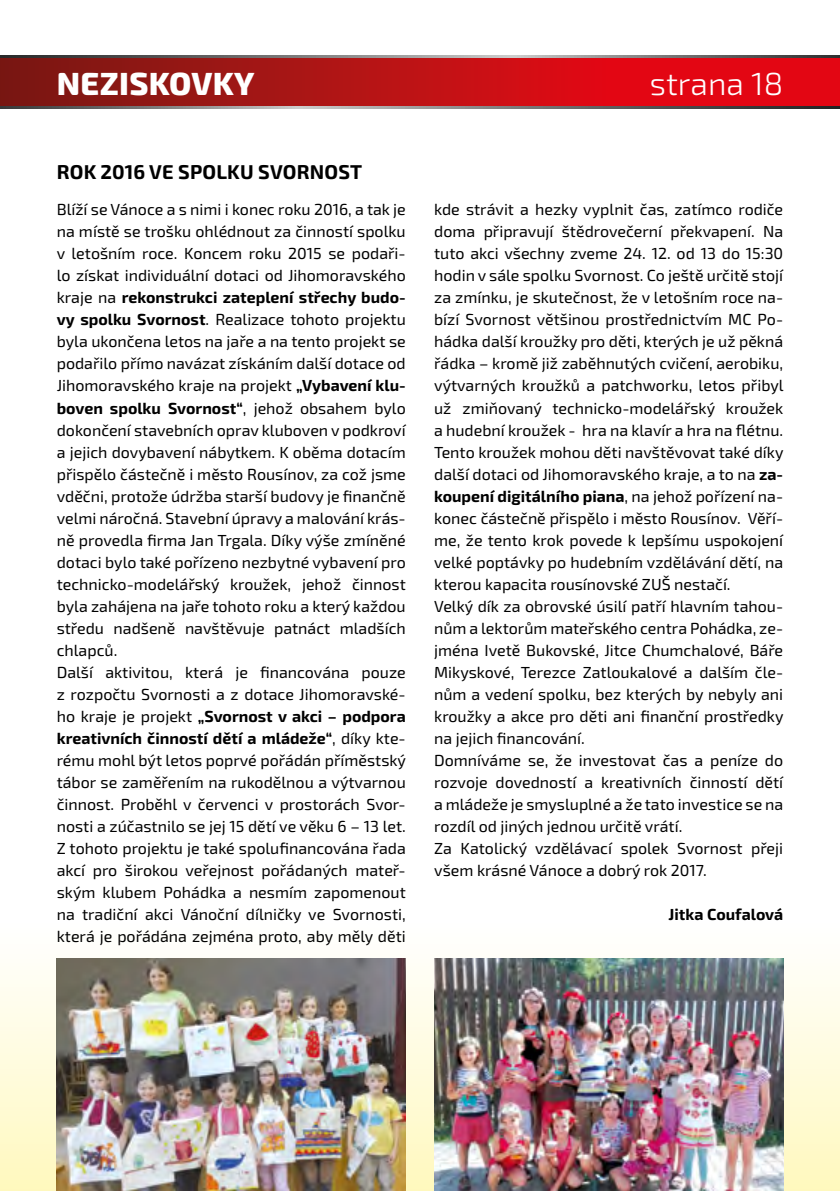
<style>
.page{position:relative;width:840px;height:1191px;background:#fff}
.page>*{position:absolute;margin:0;border:0;box-sizing:border-box;transform-origin:0 0}
.t1{font:800 32px "Exo 2.0";letter-spacing:.01em;color:#fff}
.t2{font:300 32px "Exo 2.0";color:#fff}
.t3{font:700 20px "Exo 2.0";letter-spacing:.01em;color:#000}
.t4{font:16px/22px "Exo 2.0";color:#000}
.t5{font:700 16px "Exo 2.0";color:#000}
.s1{font-weight:700}
</style>
<div class="page">
<svg style="left:0;top:57px;width:839px;height:50px;background:#b71317"></svg>
<svg style="left:0;top:55px;width:839px;height:2px;background:#757474"></svg>
<svg style="left:0;top:107px;width:839px;height:2px;background:#747374"></svg>
<svg style="left:0;top:958px;width:839px;height:233px"></svg>
<img style="left:57px;top:958px;width:348px;height:233px">
<img style="left:434px;top:958px;width:348px;height:233px">
<h1 class="t1" style="left:57px;top:64px;width:199px">NEZISKOVKY</h1>
<h1 class="t2" style="left:649px;top:65px;width:135px">strana 18</h1>
<p class="t3" style="left:57px;top:160px;width:307px">ROK 2016 VE SPOLKU SVORNOST</p>
<p class="t4" style="left:57px;top:199px;width:350px">Blíží se Vánoce a s nimi i konec roku 2016, a tak je na místě se trošku ohlédnout za činností spolku v letošním roce. Koncem roku 2015 se podaři&shy;lo získat individuální dotaci od Jihomoravského kraje na <span class="s1">rekonstrukci zateplení střechy budo&shy;vy spolku Svornost</span>. Realizace tohoto projektu byla ukončena letos na jaře a na tento projekt se podařilo přímo navázat získáním další dotace od Jihomoravského kraje na projekt <span class="s1">„Vybavení klu&shy;boven spolku Svornost“</span>, jehož obsahem bylo dokončení stavebních oprav kluboven v podkroví a jejich dovybavení nábytkem. K oběma dotacím přispělo částečně i město Rousínov, za což jsme vděčni, protože údržba starší budovy je finančně velmi náročná. Stavební úpravy a malování krás&shy;ně provedla firma Jan Trgala. Díky výše zmíněné dotaci bylo také pořízeno nezbytné vybavení pro technicko-modelářský kroužek, jehož činnost byla zahájena na jaře tohoto roku a který každou středu nadšeně navštěvuje patnáct mladších chlapců.<br>Další aktivitou, která je financována pouze z rozpočtu Svornosti a z dotace Jihomoravské&shy;ho kraje je projekt <span class="s1">„Svornost v akci – podpora kreativních činností dětí a mládeže“</span>, díky kte&shy;rému mohl být letos poprvé pořádán příměstský tábor se zaměřením na rukodělnou a výtvarnou činnost. Proběhl v červenci v prostorách Svor&shy;nosti a zúčastnilo se jej 15 dětí ve věku 6 – 13 let.<br>Z tohoto projektu je také spolufinancována řada akcí pro širokou veřejnost pořádaných mateř&shy;ským klubem Pohádka a nesmím zapomenout na tradiční akci Vánoční dílničky ve Svornosti, která je pořádána zejména proto, aby měly děti</p>
<p class="t4" style="left:434px;top:199px;width:351px">kde strávit a hezky vyplnit čas, zatímco rodiče doma připravují štědrovečerní překvapení. Na tuto akci všechny zveme 24. 12. od 13 do 15:30 hodin v sále spolku Svornost. Co ještě určitě stojí za zmínku, je skutečnost, že v letošním roce na&shy;bízí Svornost většinou prostřednictvím MC Po&shy;hádka další kroužky pro děti, kterých je už pěkná řádka – kromě již zaběhnutých cvičení, aerobiku, výtvarných kroužků a patchworku, letos přibyl už zmiňovaný technicko-modelářský kroužek a hudební kroužek - hra na klavír a hra na flétnu.<br>Tento kroužek mohou děti navštěvovat také díky další dotaci od Jihomoravského kraje, a to na <span class="s1">za&shy;koupení digitálního piana</span>, na jehož pořízení na&shy;konec částečně přispělo i město Rousínov. Věří&shy;me, že tento krok povede k lepšímu uspokojení velké poptávky po hudebním vzdělávání dětí, na kterou kapacita rousínovské ZUŠ nestačí.<br>Velký dík za obrovské úsilí patří hlavním tahou&shy;nům a lektorům mateřského centra Pohádka, ze&shy;jména Ivetě Bukovské, Jitce Chumchalové, Báře Mikyskové, Terezce Zatloukalové a dalším čle&shy;nům a vedení spolku, bez kterých by nebyly ani kroužky a akce pro děti ani finanční prostředky na jejich financování.<br>Domníváme se, že investovat čas a peníze do rozvoje dovedností a kreativních činností dětí a mládeže je smysluplné a že tato investice se na rozdíl od jiných jednou určitě vrátí.<br>Za Katolický vzdělávací spolek Svornost přeji všem krásné Vánoce a dobrý rok 2017.</p>
<p class="t5" style="left:668px;top:904px;width:116px">Jitka Coufalová</p>
</div>
